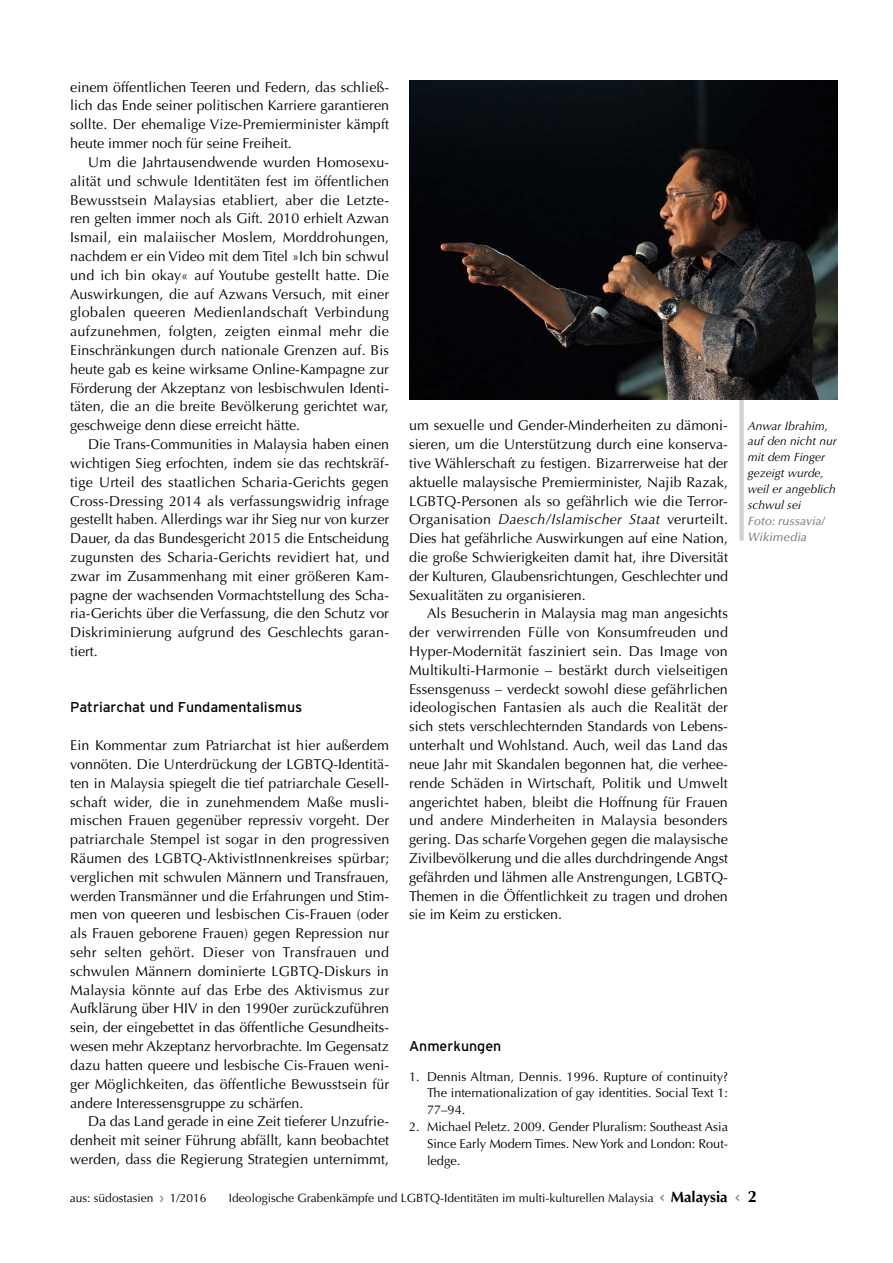
<style>
.page{position:relative;width:893px;height:1263px;background:#fff}
.page>*{position:absolute;margin:0;border:0;box-sizing:border-box;transform-origin:0 0}
.Body{font:14.25px/18.8px "Optima LT Std";color:#000;text-align:justify}
.Body_1{font:14.25px/18.8px "Optima LT Std";color:#000;text-align:justify}
.Zwischen{font:14.25px "Interstate";color:#000}
.t1{font:12.75px/16.8px "Optima LT Std";color:#000;text-align:justify}
.t2{font:12px "Optima LT Std";color:#000}
.Marginalie{font:italic 12px/15.9px "Optima LT Std";color:#000}
.Quelle{font:italic 500 12px/15.9px "Optima LT Std";color:#7a7b7a}
.s1{font-style:italic}
.s2{font-family:"Interstate";color:#7a7b7a}
.s3{font-weight:700;font-size:15px}
.s4{font-weight:700;font-size:16.5px}
</style>
<div class="page">
<div style="left:739px;top:137px;width:5px;height:403px;background:#cfd0d0"></div>
<img style="left:409px;top:80px;width:428px;height:320px">
<p class="Body" style="left:70px;top:78px;width:320px">einem öffentlichen Teeren und Federn, das schließ&shy;lich das Ende seiner politischen Karriere garantieren sollte. Der ehemalige Vize-Premierminister kämpft heute immer noch für seine Freiheit.</p>
<p class="Body" style="left:70px;top:153px;width:321px;text-indent:18px">Um die Jahrtausendwende wurden Homosexu&shy;alität und schwule Identitäten fest im öffentlichen Bewusstsein Malaysias etabliert, aber die Letzte&shy;ren gelten immer noch als Gift. 2010 erhielt Azwan Ismail, ein malaiischer Moslem, Morddrohungen, nachdem er ein Video mit dem Titel »Ich bin schwul und ich bin okay« auf Youtube gestellt hatte. Die Auswirkungen, die auf Azwans Versuch, mit einer globalen queeren Medienlandschaft Verbindung aufzunehmen, folgten, zeigten einmal mehr die Einschränkungen durch nationale Grenzen auf. Bis heute gab es keine wirksame Online-Kampagne zur Förderung der Akzeptanz von lesbischwulen Identi&shy;täten, die an die breite Bevölkerung gerichtet war, geschweige denn diese erreicht hätte.</p>
<p class="Body" style="left:70px;top:435px;width:321px;text-indent:18px">Die Trans-Communities in Malaysia haben einen wichtigen Sieg erfochten, indem sie das rechtskräf&shy;tige Urteil des staatlichen Scharia-Gerichts gegen Cross-Dressing 2014 als verfassungswidrig infrage gestellt haben. Allerdings war ihr Sieg nur von kurzer Dauer, da das Bundesgericht 2015 die Entscheidung zugunsten des Scharia-Gerichts revidiert hat, und zwar im Zusammenhang mit einer größeren Kam&shy;pagne der wachsenden Vormachtstellung des Scha&shy;ria-Gerichts über die Verfassung, die den Schutz vor Diskriminierung aufgrund des Geschlechts garan&shy;tiert.</p>
<p class="Zwischen" style="left:70px;top:699px;width:234px">Patriarchat und Fundamentalismus</p>
<p class="Body_1" style="left:70px;top:736px;width:321px">Ein Kommentar zum Patriarchat ist hier außerdem vonnöten. Die Unterdrückung der LGBTQ-Identitä&shy;ten in Malaysia spiegelt die tief patriarchale Gesell&shy;schaft wider, die in zunehmendem Maße musli&shy;mischen Frauen gegenüber repressiv vorgeht. Der patriarchale Stempel ist sogar in den progressiven Räumen des LGBTQ-AktivistInnenkreises spürbar; verglichen mit schwulen Männern und Transfrauen, werden Transmänner und die Erfahrungen und Stim&shy;men von queeren und lesbischen Cis-Frauen (oder als Frauen geborene Frauen) gegen Repression nur sehr selten gehört. Dieser von Transfrauen und schwulen Männern dominierte LGBTQ-Diskurs in Malaysia könnte auf das Erbe des Aktivismus zur Aufklärung über HIV in den 1990er zurückzuführen sein, der eingebettet in das öffentliche Gesundheits&shy;wesen mehr Akzeptanz hervorbrachte. Im Gegensatz dazu hatten queere und lesbische Cis-Frauen weni&shy;ger Möglichkeiten, das öffentliche Bewusstsein für andere Interessensgruppe zu schärfen.</p>
<p class="Body" style="left:70px;top:1112px;width:320px;text-indent:18px">Da das Land gerade in eine Zeit tieferer Unzufrie&shy;denheit mit seiner Führung abfällt, kann beobachtet werden, dass die Regierung Strategien unternimmt,</p>
<p class="Body" style="left:409px;top:416px;width:321px">um sexuelle und Gender-Minderheiten zu dämoni&shy;sieren, um die Unterstützung durch eine konserva&shy;tive Wählerschaft zu festigen. Bizarrerweise hat der aktuelle malaysische Premierminister, Najib Razak, LGBTQ-Personen als so gefährlich wie die Terror-Organisation <span class="s1">Daesch/Islamischer Staat</span> verurteilt.<br>Dies hat gefährliche Auswirkungen auf eine Nation, die große Schwierigkeiten damit hat, ihre Diversität der Kulturen, Glaubensrichtungen, Geschlechter und Sexualitäten zu organisieren.</p>
<p class="Body" style="left:409px;top:604px;width:321px;text-indent:18px">Als Besucherin in Malaysia mag man angesichts der verwirrenden Fülle von Konsumfreuden und Hyper-Modernität fasziniert sein. Das Image von Multikulti-Harmonie – bestärkt durch vielseitigen Essensgenuss – verdeckt sowohl diese gefährlichen ideologischen Fantasien als auch die Realität der sich stets verschlechternden Standards von Lebens&shy;unterhalt und Wohlstand. Auch, weil das Land das neue Jahr mit Skandalen begonnen hat, die verhee&shy;rende Schäden in Wirtschaft, Politik und Umwelt angerichtet haben, bleibt die Hoffnung für Frauen und andere Minderheiten in Malaysia besonders gering. Das scharfe Vorgehen gegen die malaysische Zivilbevölkerung und die alles durchdringende Angst gefährden und lähmen alle Anstrengungen, LGBTQ-Themen in die Öffentlichkeit zu tragen und drohen sie im Keim zu ersticken.</p>
<p class="Marginalie" style="left:748px;top:418px;width:90px">Anwar Ibrahim, auf den nicht nur mit dem Finger gezeigt wurde, weil er angeblich schwul sei</p>
<p class="Quelle" style="left:748px;top:513px;width:78px">Foto: russavia/<br>Wikimedia</p>
<p class="Zwischen" style="left:409px;top:1038px;width:94px">Anmerkungen</p>
<p class="t1" style="left:427px;top:1068px;width:303px;text-indent:-18px">1. Dennis Altman, Dennis. 1996. Rupture of continuity?<br>The internationalization of gay identities. Social Text 1:<br>77–94.</p>
<p class="t1" style="left:427px;top:1118px;width:302px;text-indent:-18px">2. Michael Peletz. 2009. Gender Pluralism: Southeast Asia Since Early Modern Times. New York and London: Rout&shy;ledge.</p>
<p class="t2" style="left:70px;top:1190px;width:138px">aus: südostasien <span class="s2">›</span> 1/2016</p>
<p class="t2" style="left:229px;top:1190px;width:529px">Ideologische Grabenkämpfe und LGBTQ-Identitäten im multi-kulturellen Malaysia <span class="s2">&lt;</span> <span class="s3">Malaysia</span> <span class="s2">&lt;</span> <span class="s4">2</span></p>
</div>
